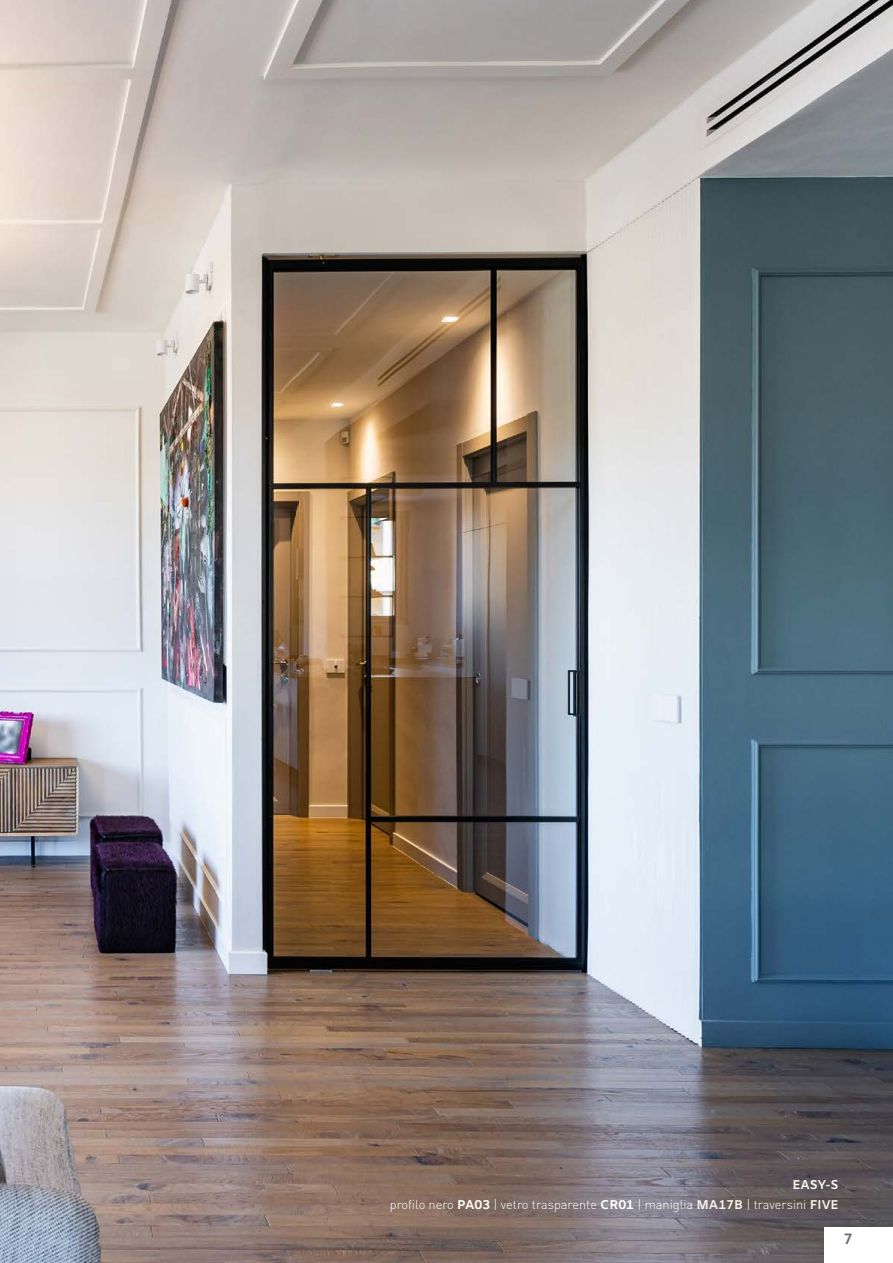
<style>
.page{position:relative;width:893px;height:1263px;background:#fff}
.page>*{position:absolute;margin:0;border:0;box-sizing:border-box;transform-origin:0 0}
.t1{font:700 15px "Amiko";color:#6d6e71}
.t2{font:300 12.75px "DIN Pro";color:#fff}
.t3{font:700 12.75px "Amiko";color:#f8f8f2}
.s1{font-family:"Amiko";font-weight:700}
.s2{font-family:"Amiko";font-weight:700;color:#f2f1e6}
</style>
<div class="page">
<img style="left:0;top:0;width:893px;height:1263px">
<div style="left:825px;top:1227px;width:68px;height:36px;background:#fff"></div>
<p class="t3" style="left:792px;top:1177px;width:48px">EASY-S</p>
<p class="t2" style="left:390px;top:1195px;width:450px">profilo nero <span class="s1">PA03</span> | vetro trasparente <span class="s1">CR01</span> | maniglia <span class="s2">MA17B</span> | traversini <span class="s2">FIVE</span></p>
<p class="t1" style="left:843px;top:1229px;width:11px">7</p>
</div>
